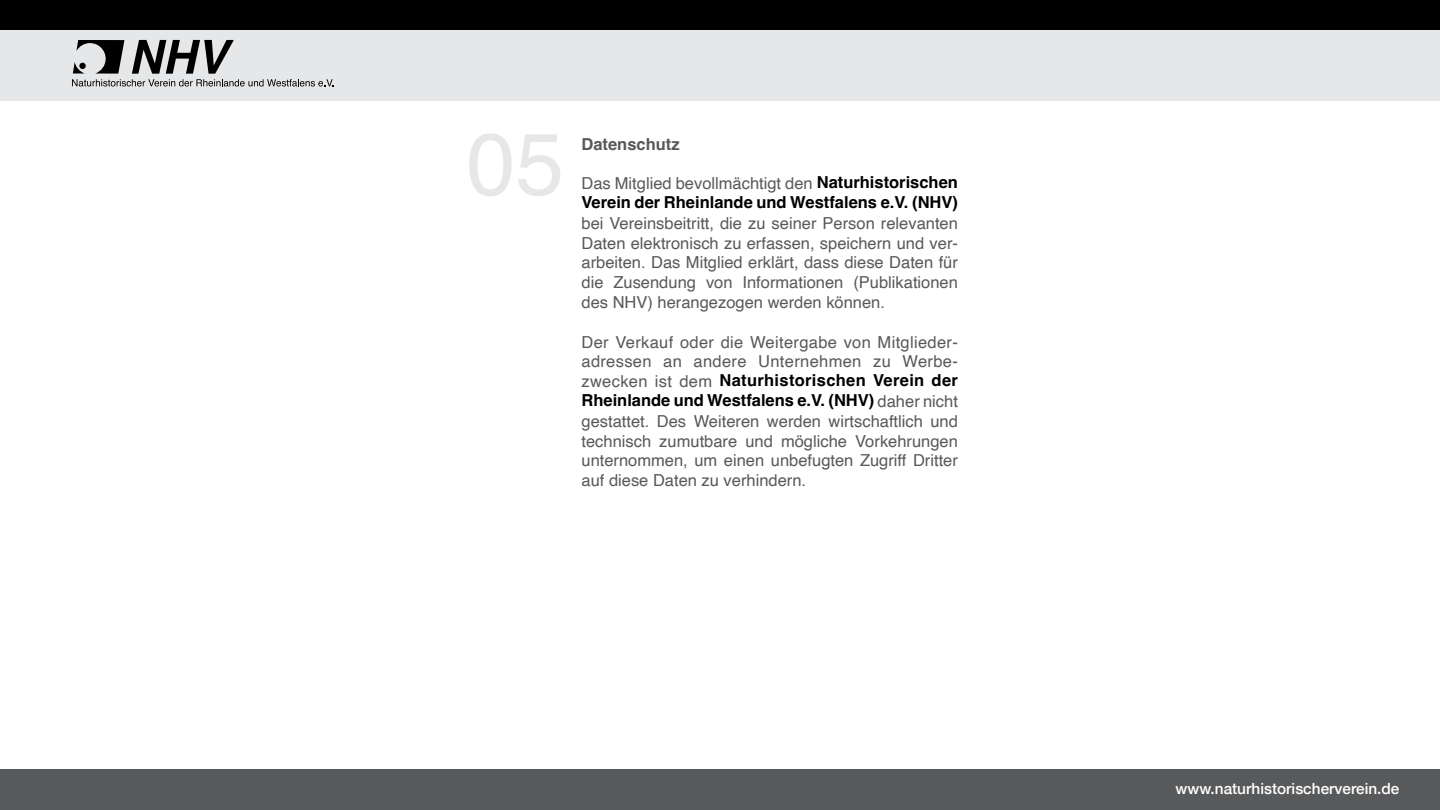
<style>
.page{position:relative;width:1440px;height:810px;background:#fff}
.page>*{position:absolute;margin:0;border:0;box-sizing:border-box;transform-origin:0 0}
.t1{font:87.75px "Helvetica";color:#e6e7e8}
.t2{font:16.5px/19.8px "Helvetica";color:#58595b;text-align:justify}
.t3{font:700 16.5px/19px "Helvetica";color:#000}
.t4{font:700 16.5px "Helvetica";color:#58595b}
.t5{font:500 15.38px "Helvetica Neue";color:#fff}
.s1{font-weight:400;color:#58595b}
.s2{font-weight:700;color:#000}
</style>
<div class="page">
<div style="left:0;top:0;width:1440px;height:39px;background:#000"></div>
<div style="left:0;top:30px;width:1440px;height:70px;background:#e6e7e8"></div>
<svg style="left:72px;top:40px;width:262px;height:47px"></svg>
<div style="left:0;top:770px;width:1440px;height:40px;background:#58595b"></div>
<h1 class="t1" style="left:466px;top:96px;width:99px">05</h1>
<p class="t4" style="left:582px;top:134px;width:100px">Datenschutz</p>
<p class="t3" style="left:582px;top:176px;width:378px"><span class="s1">Das Mitglied bevollmächtigt den</span> Naturhistorischen<br>Verein der Rheinlande und Westfalens e.V. (NHV)</p>
<p class="t2" style="left:582px;top:214px;width:378px">bei Vereinsbeitritt, die zu seiner Person relevanten Daten elektronisch zu erfassen, speichern und ver&shy;arbeiten. Das Mitglied erklärt, dass diese Daten für die Zusendung von Informationen (Publikationen des NHV) herangezogen werden können.</p>
<p class="t2" style="left:582px;top:332px;width:378px">Der Verkauf oder die Weitergabe von Mitglieder&shy;adressen an andere Unternehmen zu Werbe&shy;zwecken ist dem <span class="s2">Naturhistorischen Verein der Rheinlande und Westfalens e.V. (NHV)</span> daher nicht gestattet. Des Weiteren werden wirtschaftlich und technisch zumutbare und mögliche Vorkehrungen unternommen, um einen unbefugten Zugriff Dritter auf diese Daten zu verhindern.</p>
<p class="t5" style="left:1176px;top:777px;width:225px">www.naturhistorischerverein.de</p>
</div>
